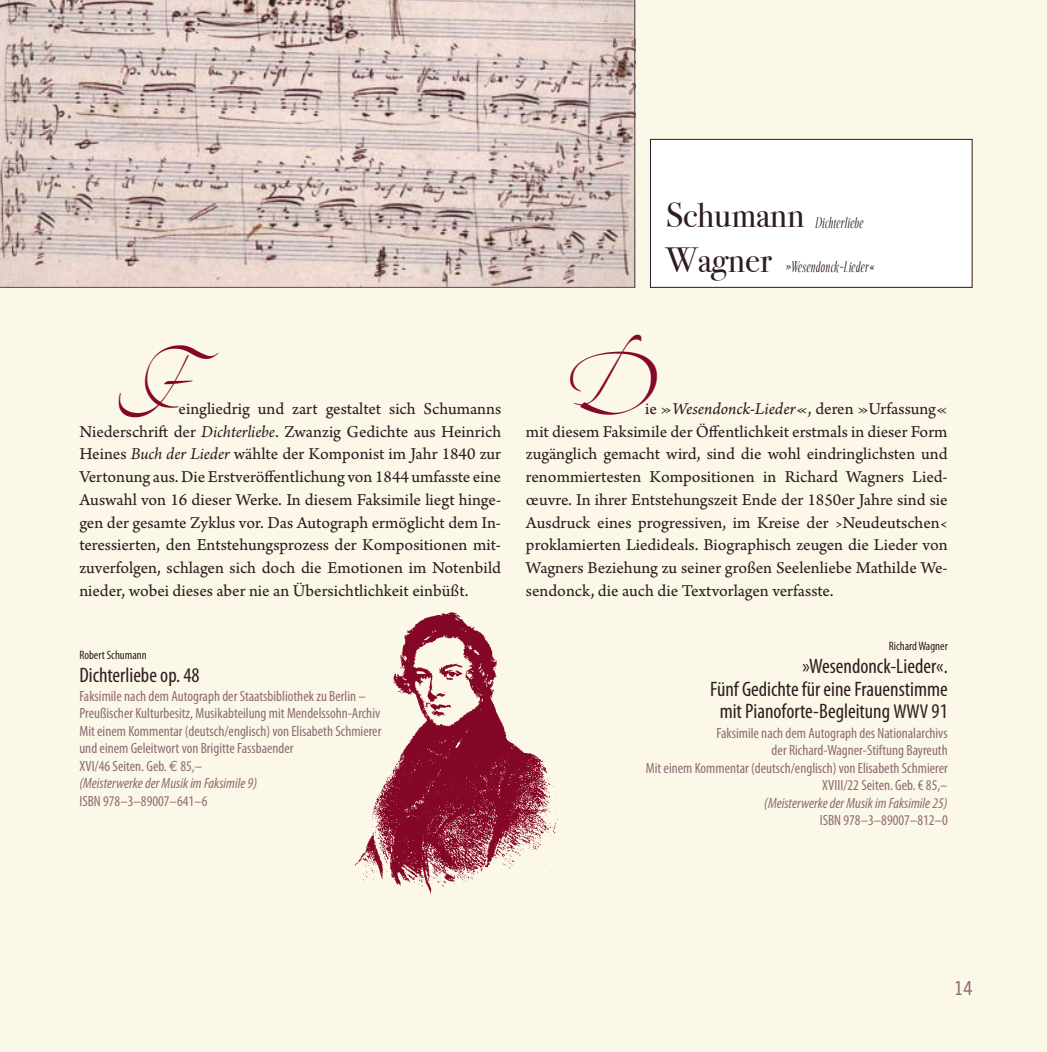
<style>
.page{position:relative;width:1047px;height:1052px;background:#fcf8e7}
.page>*{position:absolute;margin:0;border:0;box-sizing:border-box;transform-origin:0 0}
.t1{font:35px/44.6px "Bodoni Svty Two OSITCTT Book";color:#2e1c21}
.t2{font:condensed 21px/22.8px "Myriad Pro";color:#2e1c21;text-align:right}
.t3{font:condensed 19.25px "Trade Gothic Next LT Pro";color:#8e6b73}
.t4{font:17.5px/22.8px "Arno Pro Sm Text";color:#2e1c21;text-align:justify}
.t5{font:italic 15.75px "Echelon";letter-spacing:.03em;color:#2e1c21}
.t6{font:condensed 14.88px/17.5px "Myriad Pro";color:#8e6b73}
.t7{font:italic condensed 14.88px "Myriad Pro";color:#8e6b73}
.t8{font:condensed 12.25px "Myriad Pro";color:#2e1c21}
.s1{font-family:"Arno Pro";font-style:italic}
.s2{font-family:"Euro Mono";font-stretch:normal}
.s3{font-style:italic}
.s4{font-family:"Arno Pro Italic Sm Text"}
.s5{font-size:20.12px}
</style>
<div class="page">
<svg style="left:0;top:0;width:635px;height:288px;background:#d3c1bc"></svg>
<div style="left:650px;top:139px;width:322px;height:148px;background:#fff"></div>
<div style="left:650px;top:139px;width:322px;height:149px;border:1px solid #2e1c21"></div>
<img style="left:349px;top:612px;width:209px;height:282px">
<h1 class="t1" style="left:666px;top:193px;width:140px">Schumann<br>Wagner</h1>
<p class="t5" style="left:815px;top:215px;width:49px">Dichterliebe</p>
<p class="t5" style="left:784px;top:259px;width:92px">»Wesendonck-Lieder«</p>
<p class="t4" style="left:79px;top:398px;width:423px;text-indent:99px">eingliedrig und zart gestaltet sich Schumanns Niederschrift der <span class="s1">Dichterliebe</span>. Zwanzig Gedichte aus Heinrich Heines <span class="s1">Buch der Lieder</span> wählte der Komponist im Jahr 1840 zur Vertonung aus. Die Erstveröffentlichung von 1844 umfasste eine Auswahl von 16 dieser Werke. In diesem Faksimile liegt hinge&shy;gen der gesamte Zyklus vor. Das Autograph ermöglicht dem In&shy;teressierten, den Entstehungsprozess der Kompositionen mit&shy;zuverfolgen, schlagen sich doch die Emotionen im Notenbild nieder, wobei dieses aber nie an Übersichtlichkeit einbüßt.</p>
<p class="t8" style="left:79px;top:647px;width:69px">Robert Schumann</p>
<p class="t2" style="left:79px;top:663px;width:122px">Dichterliebe op. 48</p>
<p class="t6" style="left:79px;top:687px;width:303px">Faksimile nach dem Autograph der Staatsbibliothek zu Berlin – Preußischer Kulturbesitz, Musikabteilung mit Mendelssohn-Archiv Mit einem Kommentar (deutsch/englisch) von Elisabeth Schmierer und einem Geleitwort von Brigitte Fassbaender<br>XVI/46 Seiten. Geb. <span class="s2">E</span> 85,–<br><span class="s3">(Meisterwerke der Musik im Faksimile 9)</span></p>
<p class="t6" style="left:79px;top:792px;width:129px">ISBN 978–3–89007–641–6</p>
<p class="t4" style="left:526px;top:398px;width:423px;text-indent:119px">ie »<span class="s4">Wesendonck-Lieder«</span>, deren »Urfassung« mit diesem Faksimile der Öffentlichkeit erstmals in dieser Form zugänglich gemacht wird, sind die wohl eindringlichsten und renommiertesten Kompositionen in Richard Wagners Lied&shy;œuvre. In ihrer Entstehungszeit Ende der 1850er Jahre sind sie Ausdruck eines progressiven, im Kreise der ›Neudeutschen‹ proklamierten Liedideals. Biographisch zeugen die Lieder von Wagners Beziehung zu seiner großen Seelenliebe Mathilde We&shy;sendonck, die auch die Textvorlagen verfasste.</p>
<p class="t8" style="left:888px;top:639px;width:61px">Richard Wagner</p>
<p class="t2" style="left:710px;top:654px;width:239px">»Wesendonck-Lieder«.<br>Fünf Gedichte für eine Frauenstimme mit Pianoforte-Begleitung <span class="s5">WWV</span> 91</p>
<p class="t6" style="left:646px;top:724px;width:303px;text-align:right">Faksimile nach dem Autograph des Nationalarchivs<br>der Richard-Wagner-Stiftung Bayreuth<br>Mit einem Kommentar (deutsch/englisch) von Elisabeth Schmierer XVIII/22 Seiten. Geb. € 85,–</p>
<p class="t7" style="left:764px;top:794px;width:185px">(Meisterwerke der Musik im Faksimile 25)</p>
<p class="t6" style="left:820px;top:811px;width:129px">ISBN 978–3–89007–812–0</p>
<p class="t3" style="left:954px;top:975px;width:20px">14</p>
</div>
